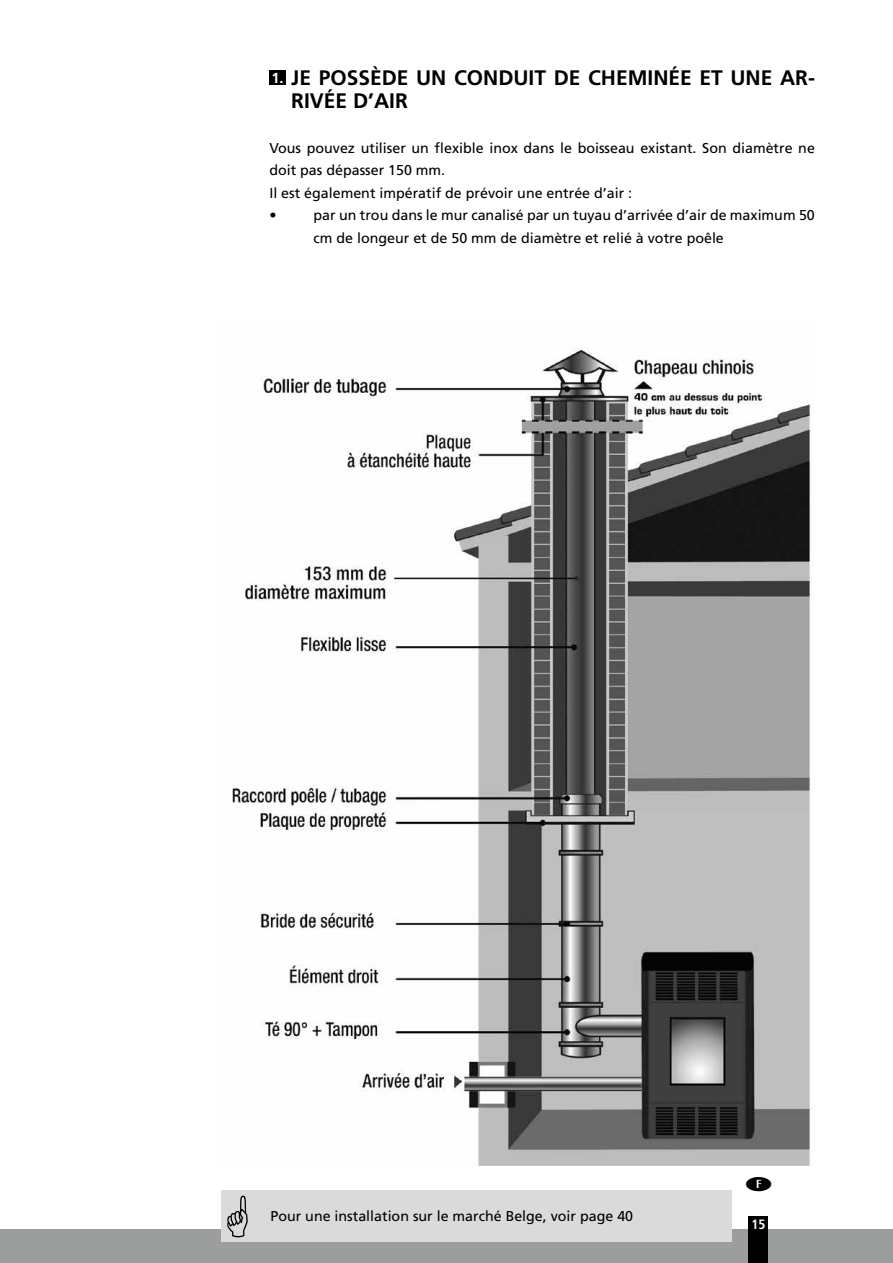
<style>
.page{position:relative;width:893px;height:1263px;background:#fff}
.page>*{position:absolute;margin:0;border:0;box-sizing:border-box;transform-origin:0 0}
.t1{font:700 21px/22.5px "Frutiger LT Std";color:#000}
.t2{font:14.25px/22.5px "Frutiger LT Std";color:#000}
.t3{font:700 condensed 13.5px "Frutiger LT Std";color:#fff}
.s1{font-size:14.55px;color:#fff}
</style>
<div class="page">
<div style="left:0;top:1229px;width:893px;height:34px;background:#9c9d9d"></div>
<div style="left:748px;top:1216px;width:20px;height:47px;background:#000"></div>
<div style="left:269px;top:71px;width:16px;height:14px;background:#000"></div>
<div style="left:221px;top:1190px;width:48px;height:51px;background:#dadada"></div>
<div style="left:269px;top:1190px;width:462px;height:51px;background:#dadada"></div>
<img style="left:232px;top:348px;width:580px;height:817px">
<h1 class="t1" style="left:291px;top:67px;width:525px;text-indent:-20px"><span class="s1">1.</span> JE POSSÈDE UN CONDUIT DE CHEMINÉE ET UNE AR-<br>RIVÉE D’AIR</h1>
<p class="t2" style="left:269px;top:137px;width:547px">Vous pouvez utiliser un flexible inox dans le boisseau existant. Son diamètre ne doit pas dépasser 150 mm.<br>Il est également impératif de prévoir une entrée d’air :<br>•</p>
<p class="t2" style="left:314px;top:204px;width:503px">par un trou dans le mur canalisé par un tuyau d’arrivée d’air de maximum 50 cm de longeur et de 50 mm de diamètre et relié à votre poêle</p>
<p class="t2" style="left:270px;top:1205px;width:364px">Pour une installation sur le marché Belge, voir page 40</p>
<p class="t3" style="left:751px;top:1216px;width:16px">15</p>
</div>
